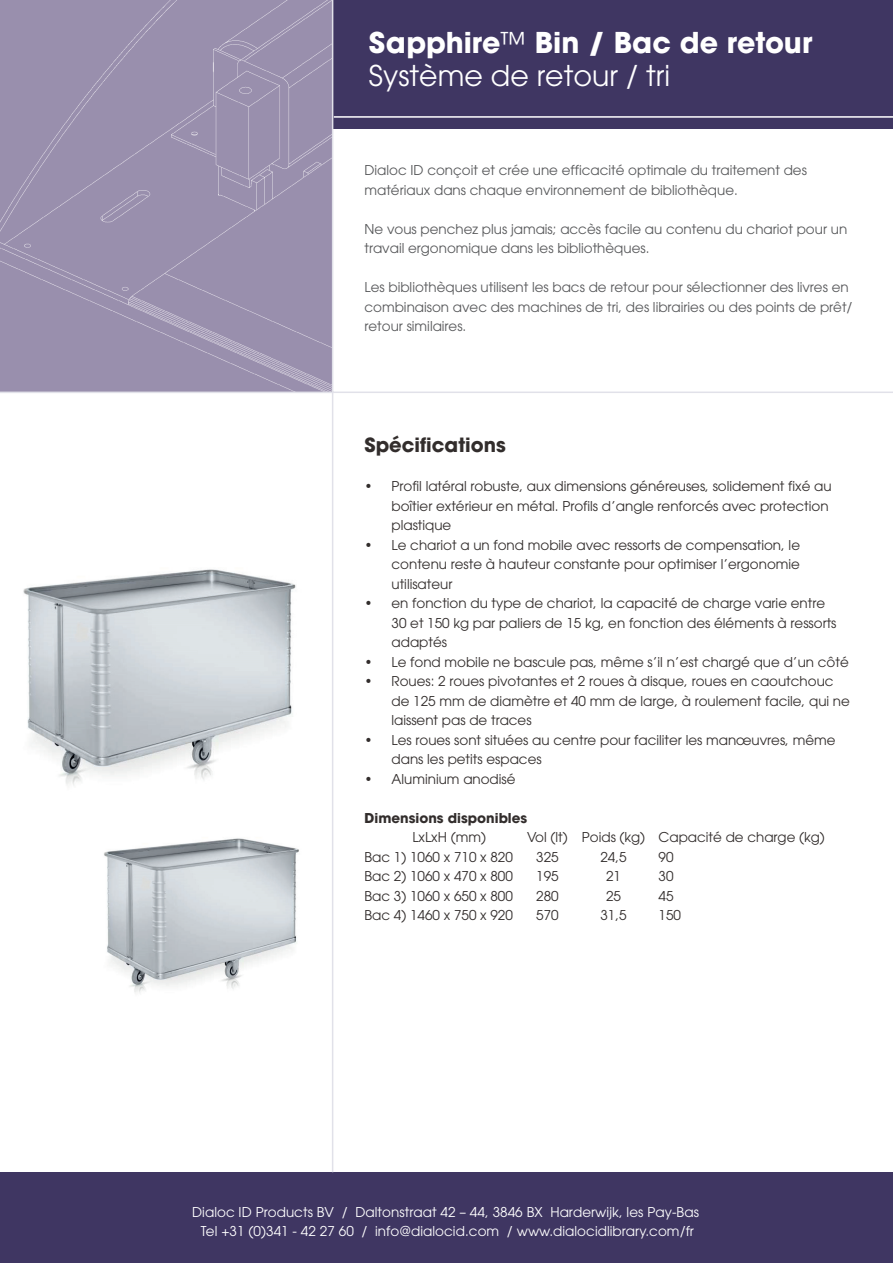
<style>
.page{position:relative;width:893px;height:1263px;background:#fff}
.page>*{position:absolute;margin:0;border:0;box-sizing:border-box;transform-origin:0 0}
.t1{font:700 28.5px/33px "ITC Avant Garde Pro";color:#fff}
.t2{font:700 19.5px "ITC Avant Garde Pro";color:#322d2c}
.t3{font:13.5px/19.5px "ITC Avant Garde Pro";color:#322d2c}
.t4{font:13.5px/19.5px "ITC Avant Garde Pro";color:#57585a}
.t5{font:13.5px/19.5px "ITC Avant Garde Pro";letter-spacing:.005em;color:#fff;text-align:center}
.t6{font:700 13.5px "ITC Avant Garde Pro";color:#322d2c}
.s1{font-weight:400}
</style>
<div class="page">
<div style="left:333px;top:0;width:560px;height:129px;background:#3f3662"></div>
<div style="left:0;top:1172px;width:893px;height:91px;background:#3f3662"></div>
<div style="left:0;top:0;width:332px;height:392px;background:#998fad"></div>
<hr style="left:0;top:392px;width:893px;height:1px;background:#e1e1e9">
<hr style="left:332px;top:0;width:1px;height:1172px;background:#e1e1e9">
<hr style="left:334px;top:116px;width:559px;height:2px;background:#fff">
<img style="left:23px;top:569px;width:273px;height:216px">
<img style="left:104px;top:838px;width:195px;height:155px">
<h1 class="t1" style="left:369px;top:26px;width:445px">Sapphire<span class="s1">™</span> Bin / Bac de retour<br><span class="s1">Système de retour / tri</span></h1>
<p class="t4" style="left:364px;top:160px;width:444px">Dialoc ID conçoit et crée une efficacité optimale du traitement des matériaux dans chaque environnement de bibliothèque.</p>
<p class="t4" style="left:364px;top:219px;width:484px">Ne vous penchez plus jamais; accès facile au contenu du chariot pour un travail ergonomique dans les bibliothèques.</p>
<p class="t4" style="left:364px;top:277px;width:489px">Les bibliothèques utilisent les bacs de retour pour sélectionner des livres en combinaison avec des machines de tri, des librairies ou des points de prêt/ retour similaires.</p>
<h2 class="t2" style="left:364px;top:432px;width:143px">Spécifications</h2>
<p class="t3" style="left:392px;top:476px;width:442px;text-indent:-27px">• Profil latéral robuste, aux dimensions généreuses, solidement fixé au boîtier extérieur en métal. Profils d’angle renforcés avec protection plastique</p>
<p class="t3" style="left:392px;top:535px;width:410px;text-align:justify;text-indent:-27px">• Le chariot a un fond mobile avec ressorts de compensation, le contenu reste à hauteur constante pour optimiser l’ergonomie utilisateur</p>
<p class="t3" style="left:392px;top:593px;width:446px;text-indent:-27px">• en fonction du type de chariot, la capacité de charge varie entre<br>30 et 150 kg par paliers de 15 kg, en fonction des éléments à ressorts adaptés</p>
<p class="t3" style="left:364px;top:652px;width:486px">• Le fond mobile ne bascule pas, même s’il n’est chargé que d’un côté</p>
<p class="t3" style="left:392px;top:671px;width:460px;text-indent:-27px">• Roues: 2 roues pivotantes et 2 roues à disque, roues en caoutchouc de 125 mm de diamètre et 40 mm de large, à roulement facile, qui ne laissent pas de traces</p>
<p class="t3" style="left:392px;top:730px;width:446px;text-indent:-27px">• Les roues sont situées au centre pour faciliter les manœuvres, même dans les petits espaces</p>
<p class="t3" style="left:364px;top:769px;width:153px">• Aluminium anodisé</p>
<p class="t6" style="left:364px;top:809px;width:164px">Dimensions disponibles</p>
<p class="t3" style="left:412px;top:827px;width:75px">LxLxH (mm)</p>
<p class="t3" style="left:527px;top:827px;width:299px">Vol (lt) Poids (kg) Capacité de charge (kg)</p>
<p class="t3" style="left:364px;top:847px;width:150px">Bac 1) 1060 x 710 x 820</p>
<p class="t3" style="left:536px;top:847px;width:24px">325</p>
<p class="t3" style="left:600px;top:847px;width:28px">24,5</p>
<p class="t3" style="left:658px;top:847px;width:16px">90</p>
<p class="t3" style="left:364px;top:866px;width:150px">Bac 2) 1060 x 470 x 800</p>
<p class="t3" style="left:536px;top:866px;width:24px">195</p>
<p class="t3" style="left:606px;top:866px;width:16px">21</p>
<p class="t3" style="left:658px;top:866px;width:16px">30</p>
<p class="t3" style="left:364px;top:886px;width:150px">Bac 3) 1060 x 650 x 800</p>
<p class="t3" style="left:536px;top:886px;width:24px">280</p>
<p class="t3" style="left:606px;top:886px;width:16px">25</p>
<p class="t3" style="left:658px;top:886px;width:16px">45</p>
<p class="t3" style="left:364px;top:905px;width:150px">Bac 4) 1460 x 750 x 920</p>
<p class="t3" style="left:536px;top:905px;width:24px">570</p>
<p class="t3" style="left:600px;top:905px;width:28px">31,5</p>
<p class="t3" style="left:658px;top:905px;width:24px">150</p>
<p class="t5" style="left:192px;top:1202px;width:508px">Dialoc ID Products BV / Daltonstraat 42 – 44, 3846 BX Harderwijk, les Pay-Bas<br>Tel +31 (0)341 - 42 27 60 / info@dialocid.com / www.dialocidlibrary.com/fr</p>
</div>
